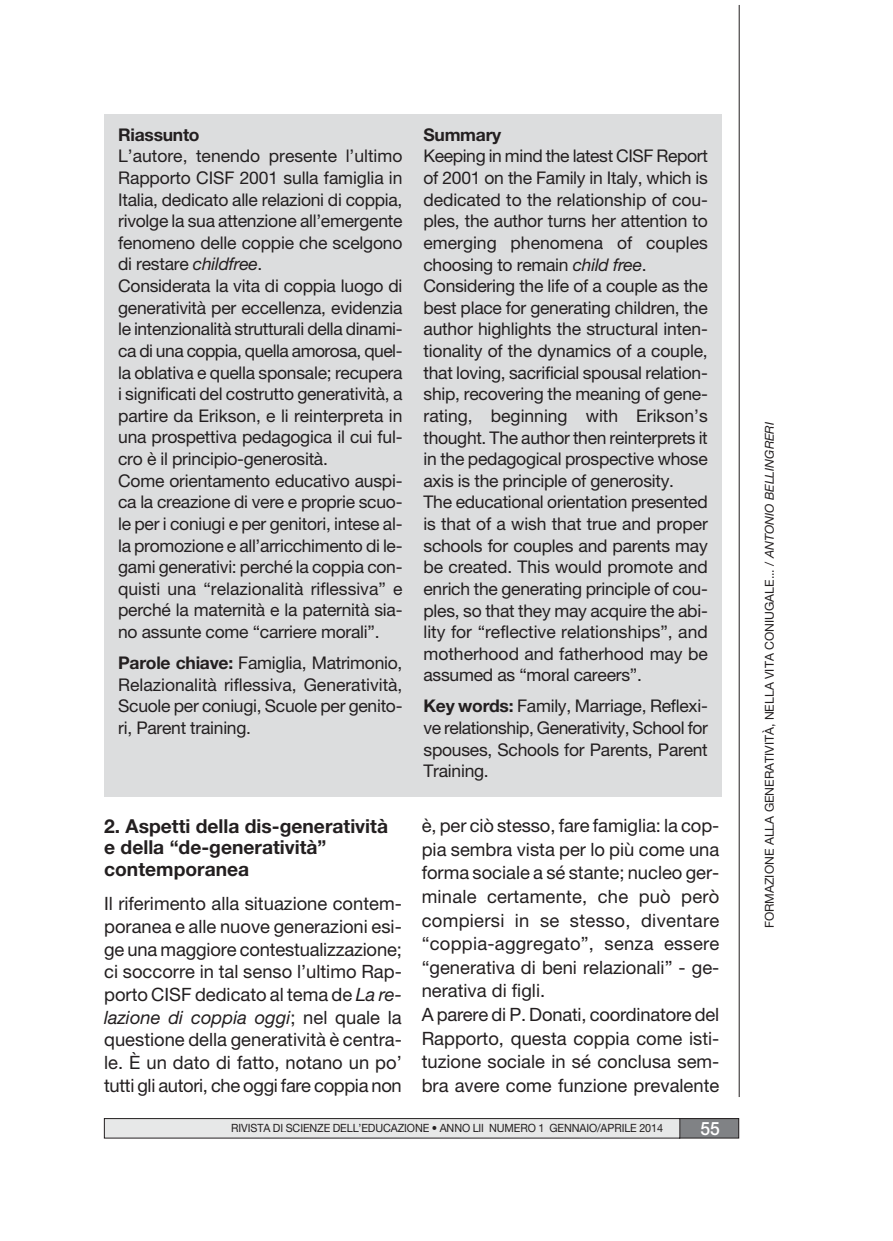
<style>
.page{position:relative;width:893px;height:1241px;background:#fff}
.page>*{position:absolute;margin:0;border:0;box-sizing:border-box;transform-origin:0 0}
.t1{font:700 19.25px/21.7px "Helvetica Neue LT Pro";color:#231f20}
.t2{font:18.38px/23.6px "Helvetica Neue LT Pro";color:#231f20;text-align:justify}
.t3{font:500 18.38px "Helvetica Neue LT Pro";color:#fff;scale:.95 1}
.t4{font:17.5px/21.7px "Helvetica Neue LT Pro";letter-spacing:-.015em;color:#231f20}
.t5{font:12.25px "Helvetica Neue LT Pro";color:#231f20}
.t6{font:11.38px "Helvetica Neue LT Pro";letter-spacing:-.01em;color:#231f20;scale:.95 1}
.s1{font-weight:700}
.s2{font-style:italic}
</style>
<div class="page">
<div style="left:104px;top:114px;width:618px;height:682px;background:#dcddde"></div>
<div style="left:679px;top:1118px;width:60px;height:19px;background:#808285"></div>
<div style="left:679px;top:1118px;width:60px;height:19px;border:1px solid #231f20"></div>
<div style="left:104px;top:1118px;width:576px;height:19px;background:#e7e8e8"></div>
<div style="left:104px;top:1118px;width:576px;height:20px;border:1px solid #231f20"></div>
<hr style="left:739px;top:5px;width:1px;height:1091px;background:#231f20">
<p class="t4" style="left:118px;top:126px;width:286px"><span class="s1">Riassunto<br></span>L’autore, tenendo presente l’ultimo Rapporto CISF 2001 sulla famiglia in Italia, dedicato alle relazioni di coppia, rivolge la sua attenzione all’emergente fenomeno delle coppie che scelgono di restare <span class="s2">childfree</span>.<br>Considerata la vita di coppia luogo di generatività per eccellenza, evidenzia le intenzionalità strutturali della dinami&shy;ca di una coppia, quella amorosa, quel&shy;la oblativa e quella sponsale; recupera i significati del costrutto generatività, a partire da Erikson, e li reinterpreta in una prospettiva pedagogica il cui ful&shy;cro è il principio-generosità.<br>Come orientamento educativo auspi&shy;ca la creazione di vere e proprie scuo&shy;le per i coniugi e per genitori, intese al&shy;la promozione e all’arricchimento di le&shy;gami generativi: perché la coppia con&shy;quisti una “relazionalità riflessiva” e perché la maternità e la paternità sia&shy;no assunte come “carriere morali”.</p>
<p class="t4" style="left:118px;top:654px;width:286px;text-align:justify"><span class="s1">Parole chiave:</span> Famiglia, Matrimonio, Relazionalità riflessiva, Generatività, Scuole per coniugi, Scuole per genito&shy;ri, Parent training.</p>
<p class="t1" style="left:104px;top:817px;width:285px">2. Aspetti della dis-generatività e della “de-generatività” contemporanea</p>
<p class="t2" style="left:104px;top:894px;width:299px;line-height:22.8px">Il riferimento alla situazione contem&shy;poranea e alle nuove generazioni esi&shy;ge una maggiore contestualizzazione; ci soccorre in tal senso l’ultimo Rap&shy;porto CISF dedicato al tema de <span class="s2">La re&shy;lazione di coppia oggi</span>; nel quale la questione della generatività è centra&shy;le. È un dato di fatto, notano un po’ tutti gli autori, che oggi fare coppia non</p>
<p class="t4" style="left:423px;top:126px;width:286px"><span class="s1">Summary<br></span>Keeping in mind the latest CISF Report of 2001 on the Family in Italy, which is dedicated to the relationship of cou&shy;ples, the author turns her attention to emerging phenomena of couples choosing to remain <span class="s2">child free</span>.<br>Considering the life of a couple as the best place for generating children, the author highlights the structural inten&shy;tionality of the dynamics of a couple, that loving, sacrificial spousal relation&shy;ship, recovering the meaning of gene&shy;rating, beginning with Erikson’s thought. The author then reinterprets it in the pedagogical prospective whose axis is the principle of generosity.<br>The educational orientation presented is that of a wish that true and proper schools for couples and parents may be created. This would promote and enrich the generating principle of cou&shy;ples, so that they may acquire the abi&shy;lity for “reflective relationships”, and motherhood and fatherhood may be assumed as “moral careers”.</p>
<p class="t4" style="left:423px;top:697px;width:286px;text-align:justify"><span class="s1">Key words:</span> Family, Marriage, Reflexi&shy;ve relationship, Generativity, School for spouses, Schools for Parents, Parent Training.</p>
<p class="t2" style="left:422px;top:815px;width:299px;text-align:left">è, per ciò stesso, fare famiglia: la cop&shy;pia sembra vista per lo più come una forma sociale a sé stante; nucleo ger&shy;minale certamente, che può però compiersi in se stesso, diventare “coppia-aggregato”, senza essere “generativa di beni relazionali” - ge&shy;nerativa di figli.<br>A parere di P. Donati, coordinatore del Rapporto, questa coppia come isti&shy;tuzione sociale in sé conclusa sem&shy;bra avere come funzione prevalente</p>
<p class="t6" style="left:231px;top:1123px;width:456px">RIVISTA DI SCIENZE DELL’EDUCAZIONE • ANNO LII NUMERO 1 GENNAIO/APRILE 2014</p>
<p class="t3" style="left:700px;top:1117px;width:22px">55</p>
<p class="t5" style="left:765px;top:928px;width:508px;rotate:-90deg">FORMAZIONE ALLA GENERATIVITÀ, NELLA VITA CONIUGALE... / <span class="s2">ANTONIO BELLINGRERI</span></p>
</div>
